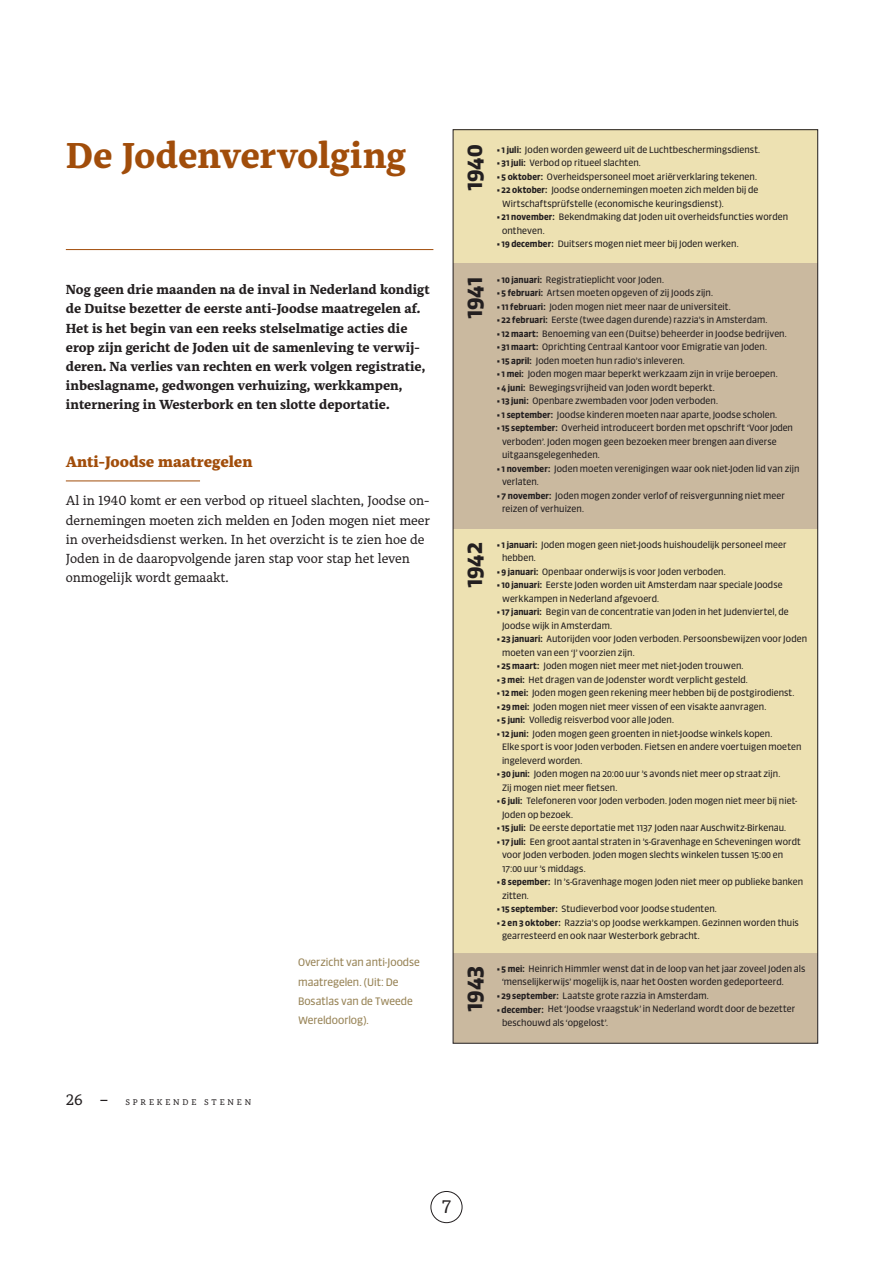
<style>
.page{position:relative;width:893px;height:1263px;background:#fff}
.page>*{position:absolute;margin:0;border:0;box-sizing:border-box;transform-origin:0 0}
.t1{font:800 35.7px "Alkes";color:#a14d0a}
.t2{font:700 21.6px "Sanuk Big Pro";letter-spacing:-.005em;color:#231f20}
.t3{font:18px "Alkes";color:#231f20}
.t4{font:900 15.15px "Alkes";color:#a14d0a}
.t5{font:800 13.05px/19.2px "Alkes";color:#231f20}
.t6{font:13.05px/19.2px "Alkes";letter-spacing:-.005em;color:#231f20}
.t7{font:10.35px/19.2px "Sanuk Big Pro";color:#988457}
.t8{font:8.85px/13.5px "Sanuk Big Pro";letter-spacing:.01em;color:#231f20}
.t9{font:700 8.4px "Sanuk Big Pro";letter-spacing:.005em;color:#231f20}
.t10{font:8.25px "Alkes";color:#231f20}
.s1{font-size:15.15px}
.s2{font-size:16.5px}
.s3{font-weight:700;font-size:8.4px}
</style>
<div class="page">
<div style="left:431px;top:1191px;width:31px;height:32px;border:1px solid #231f20;border-radius:50%"></div>
<hr style="left:66px;top:481px;width:134px;height:1px;background:#a14d0a">
<div style="left:453px;top:528px;width:365px;height:428px;background:#ede1b2"></div>
<div style="left:453px;top:953px;width:365px;height:90px;background:#cab99f"></div>
<div style="left:453px;top:130px;width:365px;height:133px;background:#ede1b2"></div>
<div style="left:453px;top:263px;width:365px;height:266px;background:#cab99f"></div>
<hr style="left:66px;top:249px;width:367px;height:1px;background:#a14d0a">
<h1 class="t1" style="left:66px;top:132px;width:342px">De Jodenvervolging</h1>
<p class="t5" style="left:66px;top:280px;width:365px">Nog geen drie maanden na de inval in Nederland kondigt de Duitse bezetter de eerste anti-Joodse maatregelen af.<br>Het is het begin van een reeks stelselmatige acties die erop zijn gericht de Joden uit de samenleving te verwij&shy;deren. Na verlies van rechten en werk volgen registratie, inbeslagname, gedwongen verhuizing, werkkampen, internering in Westerbork en ten slotte deportatie.</p>
<h3 class="t4" style="left:66px;top:452px;width:188px">Anti-Joodse maatregelen</h3>
<p class="t6" style="left:66px;top:491px;width:366px">Al in 1940 komt er een verbod op ritueel slachten, Joodse on&shy;dernemingen moeten zich melden en Joden mogen niet meer in overheidsdienst werken. In het overzicht is te zien hoe de Joden in de daaropvolgende jaren stap voor stap het leven onmogelijk wordt gemaakt.</p>
<p class="t10" style="left:66px;top:1096px;width:187px"><span class="s1">26</span> <span class="s2">–</span> Sprekende Stenen</p>
<p class="t7" style="left:298px;top:953px;width:123px">Overzicht van anti-Joodse maatregelen. (Uit: De<br>Bosatlas van de Tweede<br>Wereldoorlog).</p>
<h2 class="t2" style="left:460px;top:191px;width:48px;rotate:-90deg">1940</h2>
<h2 class="t2" style="left:460px;top:319px;width:44px;rotate:-90deg">1941</h2>
<h2 class="t2" style="left:460px;top:588px;width:47px;rotate:-90deg">1942</h2>
<h2 class="t2" style="left:460px;top:1012px;width:47px;rotate:-90deg">1943</h2>
<p class="t8" style="left:497px;top:143px;width:264px"><span class="s3">• 1 juli:</span> Joden worden geweerd uit de Luchtbeschermingsdienst.</p>
<p class="t8" style="left:497px;top:156px;width:145px"><span class="s3">• 31 juli:</span> Verbod op ritueel slachten.</p>
<p class="t8" style="left:497px;top:170px;width:261px"><span class="s3">• 5 oktober:</span> Overheidspersoneel moet ariërverklaring tekenen.</p>
<p class="t8" style="left:502px;top:183px;width:258px;text-indent:-5px"><span class="s3">• 22 oktober:</span> Joodse ondernemingen moeten zich melden bij de<br>Wirtschaftsprüfstelle (economische keuringsdienst).</p>
<p class="t8" style="left:502px;top:210px;width:288px;text-indent:-5px"><span class="s3">• 21 november:</span> Bekendmaking dat Joden uit overheidsfuncties worden ontheven.</p>
<p class="t8" style="left:497px;top:237px;width:243px"><span class="s3">• 19 december:</span> Duitsers mogen niet meer bij Joden werken.</p>
<p class="t8" style="left:497px;top:273px;width:168px"><span class="s3">• 10 januari:</span> Registratieplicht voor Joden.</p>
<p class="t8" style="left:497px;top:286px;width:217px"><span class="s3">• 5 februari:</span> Artsen moeten opgeven of zij Joods zijn.</p>
<p class="t8" style="left:497px;top:300px;width:235px"><span class="s3">• 11 februari:</span> Joden mogen niet meer naar de universiteit.</p>
<p class="t8" style="left:497px;top:313px;width:272px"><span class="s3">• 22 februari:</span> Eerste (twee dagen durende) razzia’s in Amsterdam.</p>
<p class="t8" style="left:497px;top:327px;width:291px"><span class="s3">• 12 maart:</span> Benoeming van een (Duitse) beheerder in Joodse bedrijven.</p>
<p class="t8" style="left:497px;top:340px;width:271px"><span class="s3">• 31 maart:</span> Oprichting Centraal Kantoor voor Emigratie van Joden.</p>
<p class="t8" style="left:497px;top:354px;width:189px"><span class="s3">• 15 april:</span> Joden moeten hun radio’s inleveren.</p>
<p class="t8" style="left:497px;top:367px;width:282px"><span class="s3">• 1 mei:</span> Joden mogen maar beperkt werkzaam zijn in vrije beroepen.</p>
<p class="t8" style="left:497px;top:381px;width:219px"><span class="s3">• 4 juni:</span> Bewegingsvrijheid van Joden wordt beperkt.</p>
<p class="t8" style="left:497px;top:394px;width:222px"><span class="s3">• 13 juni:</span> Openbare zwembaden voor Joden verboden.</p>
<p class="t8" style="left:497px;top:408px;width:281px"><span class="s3">• 1 september:</span> Joodse kinderen moeten naar aparte, Joodse scholen.</p>
<p class="t8" style="left:502px;top:421px;width:292px;text-indent:-5px"><span class="s3">• 15 september:</span> Overheid introduceert borden met opschrift ‘Voor Joden verboden’. Joden mogen geen bezoeken meer brengen aan diverse uitgaansgelegenheden.</p>
<p class="t8" style="left:502px;top:462px;width:299px;text-indent:-5px"><span class="s3">• 1 november:</span> Joden moeten verenigingen waar ook niet-Joden lid van zijn verlaten.</p>
<p class="t8" style="left:502px;top:488px;width:284px;text-indent:-5px"><span class="s3">• 7 november:</span> Joden mogen zonder verlof of reisvergunning niet meer reizen of verhuizen.</p>
<p class="t8" style="left:502px;top:538px;width:286px;text-indent:-5px"><span class="s3">• 1 januari:</span> Joden mogen geen niet-Joods huishoudelijk personeel meer hebben.</p>
<p class="t8" style="left:497px;top:565px;width:230px"><span class="s3">• 9 januari:</span> Openbaar onderwijs is voor Joden verboden.</p>
<p class="t8" style="left:497px;top:578px;width:287px"><span class="s3">• 10 januari:</span> Eerste Joden worden uit Amsterdam naar speciale Joodse</p>
<p class="t8" style="left:502px;top:592px;width:159px">werkkampen in Nederland afgevoerd.</p>
<p class="t8" style="left:546px;top:605px;width:244px">Begin van de concentratie van Joden in het Judenviertel, de</p>
<p class="t8" style="left:502px;top:619px;width:112px">Joodse wijk in Amsterdam.</p>
<p class="t8" style="left:502px;top:632px;width:307px;text-indent:-5px"><span class="s3">• 23 januari:</span> Autorijden voor Joden verboden. Persoonsbewijzen voor Joden moeten van een ‘J’ voorzien zijn.</p>
<p class="t8" style="left:497px;top:659px;width:248px"><span class="s3">• 25 maart:</span> Joden mogen niet meer met niet-Joden trouwen.</p>
<p class="t8" style="left:497px;top:672px;width:252px"><span class="s3">• 3 mei:</span> Het dragen van de Jodenster wordt verplicht gesteld.</p>
<p class="t8" style="left:497px;top:686px;width:299px"><span class="s3">• 12 mei:</span> Joden mogen geen rekening meer hebben bij de postgirodienst.</p>
<p class="t8" style="left:497px;top:699px;width:271px"><span class="s3">• 29 mei:</span> Joden mogen niet meer vissen of een visakte aanvragen.</p>
<p class="t8" style="left:497px;top:713px;width:178px"><span class="s3">• 5 juni:</span> Volledig reisverbod voor alle Joden.</p>
<p class="t8" style="left:502px;top:726px;width:301px;text-indent:-5px"><span class="s3">• 12 juni:</span> Joden mogen geen groenten in niet-Joodse winkels kopen.<br>Elke sport is voor Joden verboden. Fietsen en andere voertuigen moeten ingeleverd worden.</p>
<p class="t8" style="left:502px;top:767px;width:280px;text-indent:-5px"><span class="s3">• 30 juni:</span> Joden mogen na 20:00 uur ’s avonds niet meer op straat zijn.<br>Zij mogen niet meer fietsen.</p>
<p class="t8" style="left:502px;top:794px;width:297px;text-indent:-5px"><span class="s3">• 6 juli:</span> Telefoneren voor Joden verboden. Joden mogen niet meer bij niet-<br>Joden op bezoek.</p>
<p class="t8" style="left:497px;top:821px;width:290px"><span class="s3">• 15 juli:</span> De eerste deportatie met 1137 Joden naar Auschwitz-Birkenau.</p>
<p class="t8" style="left:502px;top:834px;width:300px;text-indent:-5px"><span class="s3">• 17 juli:</span> Een groot aantal straten in ’s-Gravenhage en Scheveningen wordt voor Joden verboden. Joden mogen slechts winkelen tussen 15:00 en<br>17:00 uur ’s middags.</p>
<p class="t8" style="left:502px;top:875px;width:303px;text-indent:-5px"><span class="s3">• 8 sepember:</span> In ’s-Gravenhage mogen Joden niet meer op publieke banken zitten.</p>
<p class="t8" style="left:497px;top:902px;width:221px"><span class="s3">• 15 september:</span> Studieverbod voor Joodse studenten.</p>
<p class="t8" style="left:502px;top:915px;width:298px;text-indent:-5px"><span class="s3">• 2 en 3 oktober:</span> Razzia’s op Joodse werkkampen. Gezinnen worden thuis gearresteerd en ook naar Westerbork gebracht.</p>
<p class="t8" style="left:502px;top:962px;width:305px;text-indent:-5px"><span class="s3">• 5 mei:</span> Heinrich Himmler wenst dat in de loop van het jaar zoveel Joden als ‘menselijkerwijs’ mogelijk is, naar het Oosten worden gedeporteerd.</p>
<p class="t8" style="left:497px;top:989px;width:213px"><span class="s3">• 29 september:</span> Laatste grote razzia in Amsterdam.</p>
<p class="t8" style="left:502px;top:1002px;width:295px;text-indent:-5px"><span class="s3">• december:</span> Het ‘Joodse vraagstuk’ in Nederland wordt door de bezetter beschouwd als ‘opgelost’.</p>
<p class="t9" style="left:497px;top:607px;width:46px">• 17 januari:</p>
<h3 class="t3" style="left:442px;top:1194px;width:10px">7</h3>
</div>
